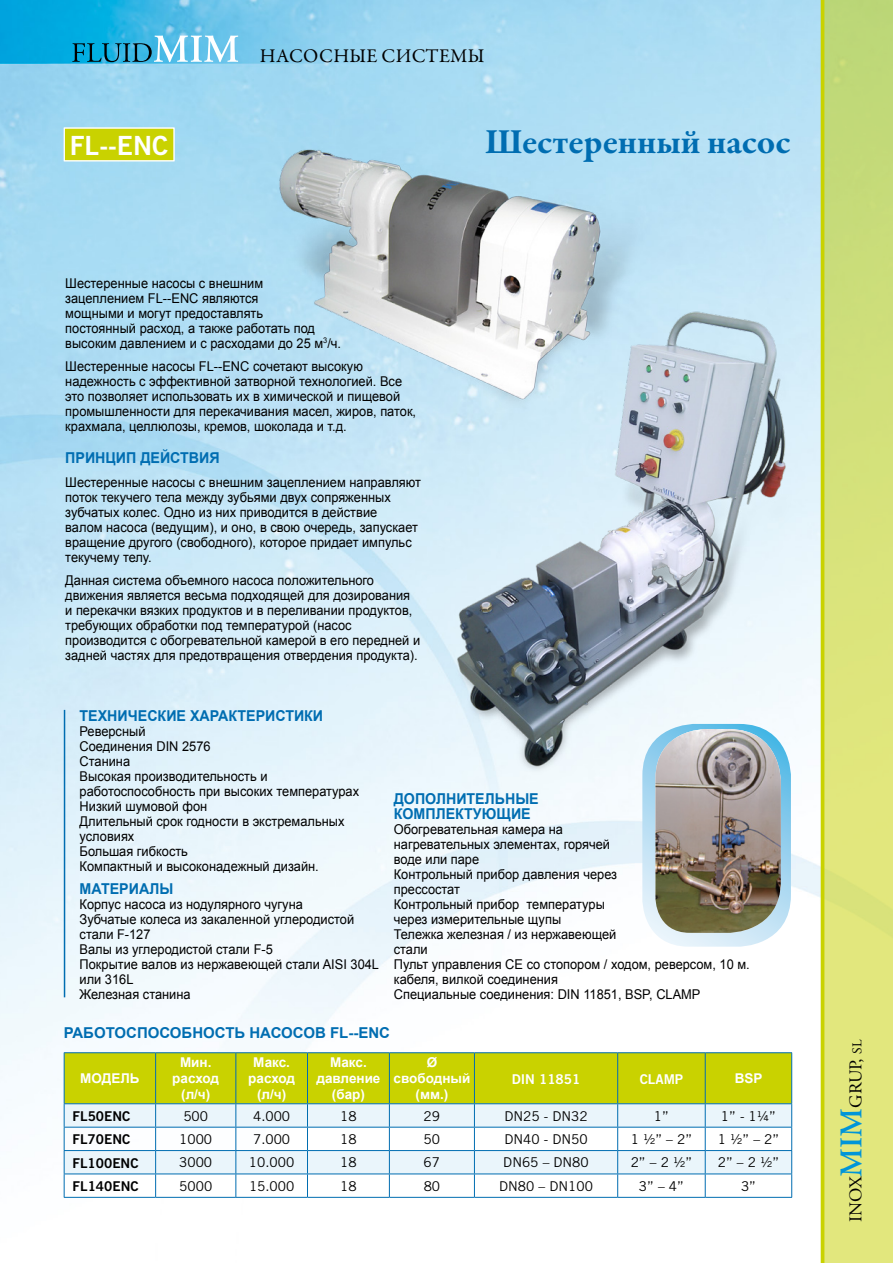
<style>
.page{position:relative;width:893px;height:1263px;background:#fff}
.page>*{position:absolute;margin:0;border:0;box-sizing:border-box;transform-origin:0 0}
.t1{font:700 36px "Garamond Premr Pro";color:#006db1}
.t2{font:26.4px "Trade Gothic Bold Two";color:#fff}
.t3{font:19.5px "Garamond Premr Pro";letter-spacing:.015em;color:#000}
.t4{font:18px "Adobe Garamond";color:#000}
.t5{font:700 15px/15px "Arial";color:#006db1;scale:.95 1}
.t6{font:700 15px "Arial";color:#006db1}
.t7{font:13.5px/15px "Arial";color:#000;scale:.95 1}
.t8{font:13.5px "Trade Gothic";color:#000}
.t9{font:700 13.5px/16.2px "Arial";color:#fff;text-align:center}
.t10{font:13.5px "Trade Gothic Bold Two";color:#000}
.t11{font:13.5px "Trade Gothic Bold Two";color:#fff}
.s1{font-weight:600;font-size:31.5px;color:#0095d8}
.s2{font-size:13.5px}
</style>
<div class="page">
<img style="left:0;top:0;width:821px;height:1263px">
<div style="left:821px;top:0;width:72px;height:1263px;background:linear-gradient(to bottom,#c2d978,#ebeb7e)"></div>
<hr style="left:821px;top:0;width:3px;height:1263px;background:#c9d200">
<img style="left:255px;top:142px;width:413px;height:280px">
<svg style="left:642px;top:801px;width:149px;height:146px"></svg>
<img style="left:655px;top:801px;width:126px;height:132px">
<div style="left:64px;top:128px;width:110px;height:33px;background:#c9d200"></div>
<div style="left:64px;top:128px;width:110px;height:33px;border:1px solid #fff"></div>
<img style="left:413px;top:289px;width:406px;height:512px">
<hr style="left:64px;top:1052px;width:92px;height:1px;background:#006db1">
<hr style="left:156px;top:1052px;width:80px;height:1px;background:#006db1">
<hr style="left:236px;top:1052px;width:71px;height:1px;background:#006db1">
<hr style="left:307px;top:1052px;width:82px;height:1px;background:#006db1">
<hr style="left:389px;top:1052px;width:85px;height:1px;background:#006db1">
<hr style="left:474px;top:1052px;width:144px;height:1px;background:#006db1">
<hr style="left:618px;top:1052px;width:87px;height:1px;background:#006db1">
<hr style="left:705px;top:1052px;width:87px;height:1px;background:#006db1">
<svg style="left:64px;top:1053px;width:728px;height:144px"></svg>
<hr style="left:64px;top:1197px;width:92px;height:1px;background:#006db1">
<hr style="left:156px;top:1197px;width:80px;height:1px;background:#006db1">
<hr style="left:236px;top:1197px;width:71px;height:1px;background:#006db1">
<hr style="left:307px;top:1197px;width:82px;height:1px;background:#006db1">
<hr style="left:389px;top:1197px;width:85px;height:1px;background:#006db1">
<hr style="left:474px;top:1197px;width:144px;height:1px;background:#006db1">
<hr style="left:618px;top:1197px;width:87px;height:1px;background:#006db1">
<hr style="left:705px;top:1197px;width:87px;height:1px;background:#006db1">
<hr style="left:64px;top:710px;width:1px;height:287px;background:#006db1">
<svg style="left:72px;top:36px;width:166px;height:26px"></svg>
<h2 class="t2" style="left:70px;top:129px;width:100px">FL--ENC</h2>
<h3 class="t3" style="left:260px;top:44px;width:226px">Насосные системы</h3>
<h1 class="t1" style="left:485px;top:119px;width:308px">Шестеренный насос</h1>
<p class="t7" style="left:65px;top:275px;width:292px">Шестеренные насосы с внешним зацеплением FL--ENC являются<br>мощными и могут предоставлять<br>постоянный расход, а также работать под высоким давлением и с расходами до 25 м<sup>3</sup>/ч.</p>
<p class="t7" style="left:65px;top:359px;width:371px">Шестеренные насосы FL--ENC сочетают высокую надежность с эффективной затворной технологией. Все это позволяет использовать их в химической и пищевой промышленности для перекачивания масел, жиров, паток, крахмала, целлюлозы, кремов, шоколада и т.д.</p>
<p class="t5" style="left:65px;top:451px;width:164px">ПРИНЦИП ДЕЙСТВИЯ</p>
<p class="t7" style="left:65px;top:474px;width:376px">Шестеренные насосы с внешним зацеплением направляют поток текучего тела между зубьями двух сопряженных зубчатых колес. Одно из них приводится в действие<br>валом насоса (ведущим), и оно, в свою очередь, запускает вращение другого (свободного), которое придает импульс текучему телу.</p>
<p class="t7" style="left:65px;top:573px;width:375px">Данная система объемного насоса положительного движения является весьма подходящей для дозирования и перекачки вязких продуктов и в переливании продуктов, требующих обработки под температурой (насос производится с обогревательной камерой в его передней и задней частях для предотвращения отвердения продукта).</p>
<p class="t5" style="left:80px;top:708px;width:258px">ТЕХНИЧЕСКИЕ ХАРАКТЕРИСТИКИ</p>
<p class="t7" style="left:80px;top:724px;width:296px">Реверсный<br>Соединения DIN 2576<br>Станина<br>Высокая производительность и работоспособность при высоких температурах<br>Низкий шумовой фон<br>Длительный срок годности в экстремальных условиях<br>Большая гибкость<br>Компактный и высоконадежный дизайн.</p>
<p class="t5" style="left:80px;top:882px;width:100px">МАТЕРИАЛЫ</p>
<p class="t7" style="left:80px;top:897px;width:317px">Корпус насоса из нодулярного чугуна<br>Зубчатые колеса из закаленной углеродистой стали F-127<br>Валы из углеродистой стали F-5<br>Покрытие валов из нержавеющей стали AISI 304L или 316L<br>Железная станина</p>
<p class="t5" style="left:394px;top:792px;width:154px">ДОПОЛНИТЕЛЬНЫЕ<br>КОМПЛЕКТУЮЩИЕ</p>
<p class="t7" style="left:394px;top:822px;width:376px">Обогревательная камера на<br>нагревательных элементах, горячей<br>воде или паре<br>Контрольный прибор давления через<br>прессостат<br>Контрольный прибор температуры<br>через измерительные щупы<br>Тележка железная / из нержавеющей<br>стали<br>Пульт управления CE со стопором / ходом, реверсом, 10 м. кабеля, вилкой соединения<br>Специальные соединения: DIN 11851, BSP, CLAMP</p>
<p class="t6" style="left:64px;top:1023px;width:328px">РАБОТОСПОСОБНОСТЬ НАСОСОВ FL--ENC</p>
<p class="t9" style="left:80px;top:1071px;width:61px">МОДЕЛЬ</p>
<p class="t9" style="left:172px;top:1054px;width:48px">Мин. расход (л/ч)</p>
<p class="t9" style="left:248px;top:1054px;width:48px">Макс. расход (л/ч)</p>
<p class="t9" style="left:316px;top:1054px;width:66px">Макс. давление (бар)</p>
<p class="t9" style="left:393px;top:1054px;width:78px">Ø свободный (мм.)</p>
<p class="t11" style="left:512px;top:1070px;width:70px">DIN 11851</p>
<p class="t11" style="left:640px;top:1070px;width:45px">CLAMP</p>
<p class="t9" style="left:735px;top:1071px;width:29px">BSP</p>
<p class="t10" style="left:73px;top:1108px;width:59px">FL50ENC</p>
<p class="t8" style="left:183px;top:1108px;width:26px">500</p>
<p class="t8" style="left:253px;top:1108px;width:39px">4.000</p>
<p class="t8" style="left:340px;top:1108px;width:18px">18</p>
<p class="t8" style="left:424px;top:1108px;width:18px">29</p>
<p class="t8" style="left:504px;top:1108px;width:85px">DN25 - DN32</p>
<p class="t8" style="left:654px;top:1108px;width:16px">1”</p>
<p class="t8" style="left:721px;top:1108px;width:57px">1” - 1¼”</p>
<p class="t10" style="left:73px;top:1131px;width:59px">FL70ENC</p>
<p class="t8" style="left:179px;top:1131px;width:34px">1000</p>
<p class="t8" style="left:253px;top:1131px;width:39px">7.000</p>
<p class="t8" style="left:340px;top:1131px;width:18px">18</p>
<p class="t8" style="left:424px;top:1131px;width:18px">50</p>
<p class="t8" style="left:504px;top:1131px;width:85px">DN40 - DN50</p>
<p class="t8" style="left:631px;top:1131px;width:63px">1 ½” – 2”</p>
<p class="t8" style="left:718px;top:1131px;width:63px">1 ½” – 2”</p>
<p class="t10" style="left:73px;top:1154px;width:68px">FL100ENC</p>
<p class="t8" style="left:179px;top:1154px;width:34px">3000</p>
<p class="t8" style="left:249px;top:1154px;width:47px">10.000</p>
<p class="t8" style="left:340px;top:1154px;width:18px">18</p>
<p class="t8" style="left:424px;top:1154px;width:18px">67</p>
<p class="t8" style="left:503px;top:1154px;width:87px">DN65 – DN80</p>
<p class="t8" style="left:631px;top:1154px;width:63px">2” – 2 ½”</p>
<p class="t8" style="left:718px;top:1154px;width:63px">2” – 2 ½”</p>
<p class="t10" style="left:73px;top:1178px;width:68px">FL140ENC</p>
<p class="t8" style="left:179px;top:1178px;width:34px">5000</p>
<p class="t8" style="left:249px;top:1178px;width:47px">15.000</p>
<p class="t8" style="left:340px;top:1178px;width:18px">18</p>
<p class="t8" style="left:424px;top:1178px;width:18px">80</p>
<p class="t8" style="left:499px;top:1178px;width:95px">DN80 – DN100</p>
<p class="t8" style="left:639px;top:1178px;width:46px">3” – 4”</p>
<p class="t8" style="left:741px;top:1178px;width:16px">3”</p>
<h3 class="t4" style="left:846px;top:1222px;width:184px;rotate:-90deg">INOX<span class="s1">MIM</span>GRUP, <span class="s2">SL</span></h3>
</div>
